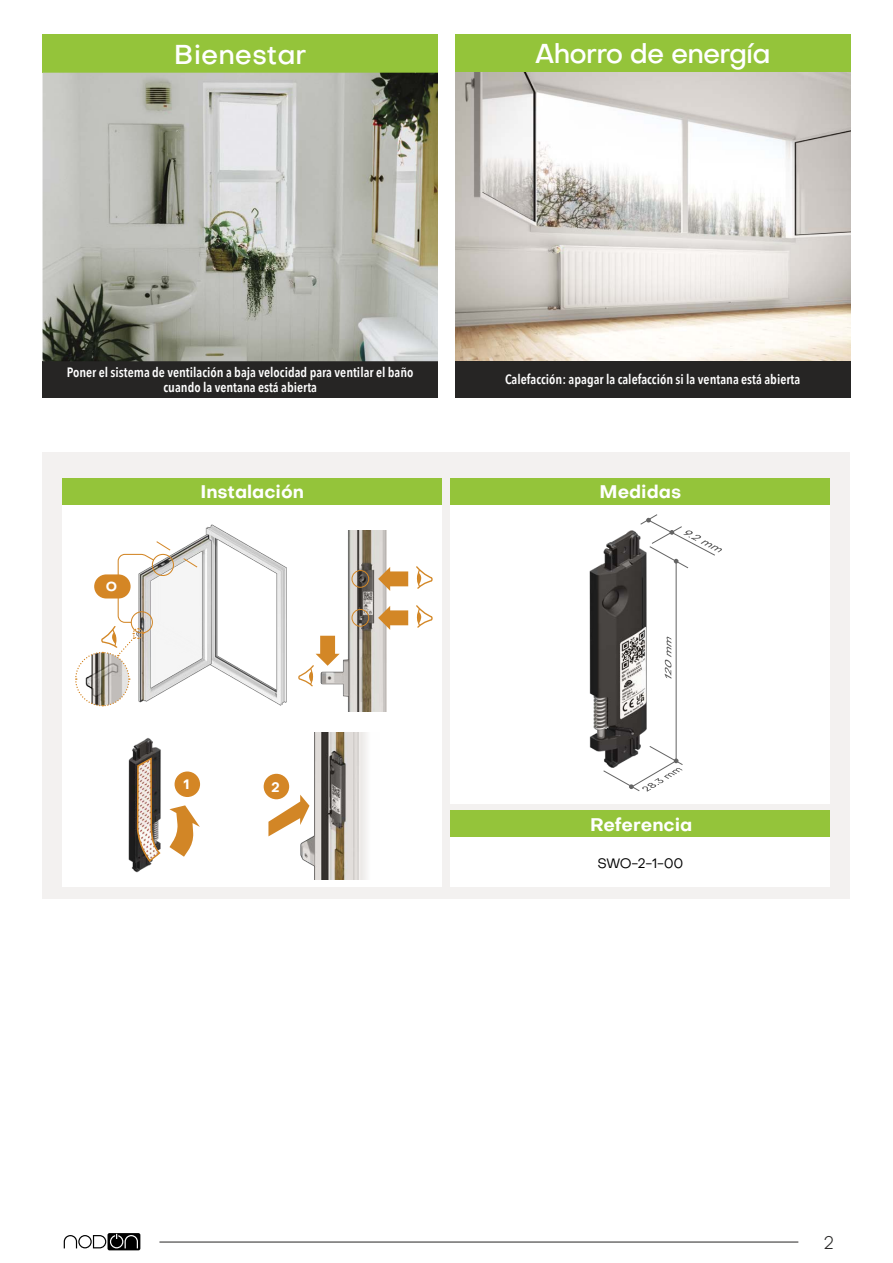
<style>
.page{position:relative;width:893px;height:1263px;background:#fff}
.page>*{position:absolute;margin:0;border:0;box-sizing:border-box;transform-origin:0 0}
.t1{font:500 27px "Objectivity";letter-spacing:-.03em;color:#fff}
.t2{font:500 27px "Objectivity";color:#fff}
.t3{font:700 18px "Objectivity";color:#fff}
.t4{font:300 18px "Objectivity";color:#262524}
.t5{font:600 13.5px/15px "Avenir Next Condensed";color:#fff;text-align:center}
.t6{font:13.5px "Objectivity";color:#000}
.t7{font:700 13.5px "Objectivity";color:#fff}
.t8{font:700 12.9px "Objectivity";color:#fff}
</style>
<div class="page">
<div style="left:43px;top:452px;width:807px;height:447px;background:#f3f1f0"></div>
<div style="left:43px;top:361px;width:395px;height:36px;background:#262524"></div>
<div style="left:455px;top:361px;width:395px;height:36px;background:#262524"></div>
<div style="left:451px;top:810px;width:379px;height:27px;background:#94c43a"></div>
<div style="left:62px;top:478px;width:380px;height:26px;background:#94c43a"></div>
<div style="left:451px;top:478px;width:379px;height:26px;background:#94c43a"></div>
<div style="left:455px;top:34px;width:395px;height:39px;background:#94c43a"></div>
<div style="left:43px;top:34px;width:395px;height:39px;background:#94c43a"></div>
<div style="left:62px;top:505px;width:380px;height:381px;background:#fff"></div>
<div style="left:451px;top:505px;width:379px;height:298px;background:#fff"></div>
<div style="left:451px;top:837px;width:379px;height:49px;background:#fff"></div>
<hr style="left:159px;top:1242px;width:639px;height:1px;background:#262524">
<svg style="left:64px;top:1233px;width:76px;height:18px"></svg>
<img style="left:43px;top:73px;width:395px;height:288px">
<img style="left:455px;top:72px;width:395px;height:289px">
<img style="left:195px;top:524px;width:104px;height:182px">
<img style="left:271px;top:733px;width:96px;height:146px">
<img style="left:311px;top:530px;width:76px;height:182px">
<img style="left:589px;top:530px;width:58px;height:222px">
<img style="left:128px;top:738px;width:33px;height:135px">
<svg style="left:299px;top:636px;width:41px;height:50px"></svg>
<div style="left:352px;top:609px;width:17px;height:18px;border:1px solid #d38726;border-radius:50%"></div>
<svg style="left:378px;top:606px;width:30px;height:24px"></svg>
<svg style="left:416px;top:605px;width:16px;height:23px"></svg>
<div style="left:352px;top:570px;width:17px;height:18px;border:1px solid #d38726;border-radius:50%"></div>
<svg style="left:378px;top:567px;width:30px;height:24px"></svg>
<svg style="left:416px;top:566px;width:16px;height:23px"></svg>
<svg style="left:268px;top:795px;width:41px;height:41px"></svg>
<svg style="left:169px;top:805px;width:31px;height:52px"></svg>
<svg style="left:136px;top:756px;width:25px;height:108px;background:#9f8e7f"></svg>
<div style="left:175px;top:771px;width:25px;height:26px;background:#d48625;border-radius:50%"></div>
<div style="left:264px;top:774px;width:25px;height:25px;background:#d48625;border-radius:50%"></div>
<svg style="left:664px;top:636px;width:8px;height:43px"></svg>
<hr style="left:676px;top:561px;width:1px;height:200px;background:#636363">
<svg style="left:603px;top:746px;width:80px;height:46px"></svg>
<svg style="left:640px;top:514px;width:82px;height:54px"></svg>
<svg style="left:75px;top:541px;width:123px;height:166px"></svg>
<h1 class="t2" style="left:174px;top:43px;width:134px">Bienestar</h1>
<h1 class="t1" style="left:535px;top:43px;width:237px">Ahorro de energía</h1>
<p class="t5" style="left:67px;top:365px;width:348px">Poner el sistema de ventilación a baja velocidad para ventilar el baño cuando la ventana está abierta</p>
<p class="t5" style="left:505px;top:373px;width:297px">Calefacción: apagar la calefacción si la ventana está abierta</p>
<p class="t8" style="left:106px;top:579px;width:13px">O</p>
<h2 class="t3" style="left:201px;top:481px;width:105px">Instalación</h2>
<h2 class="t3" style="left:599px;top:481px;width:83px">Medidas</h2>
<p class="t7" style="left:183px;top:777px;width:8px">1</p>
<p class="t7" style="left:271px;top:779px;width:10px">2</p>
<h2 class="t3" style="left:590px;top:814px;width:104px">Referencia</h2>
<p class="t6" style="left:597px;top:857px;width:87px">SWO-2-1-00</p>
<h2 class="t4" style="left:824px;top:1232px;width:12px">2</h2>
</div>
